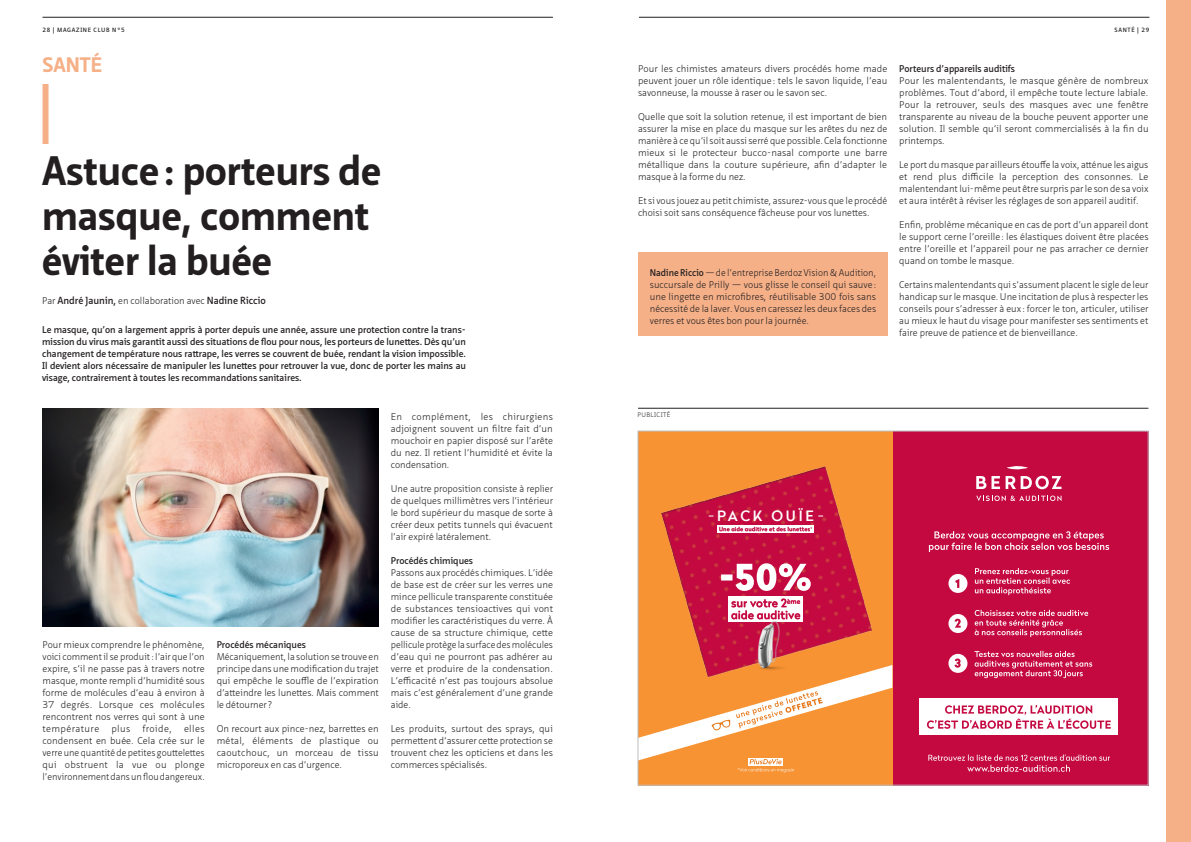
<style>
.page{position:relative;width:1191px;height:842px;background:#fff}
.page>*{position:absolute;margin:0;border:0;box-sizing:border-box;transform-origin:0 0}
.T1{font:700 40px/45px "Neue Sans Pro";color:#231f20}
.T_SECTION{font:700 20.4px "Neue Sans Pro";color:#f5b088}
.t1{font:500 14.3px "Radikal";letter-spacing:.195em;color:#fff}
.t2{font:500 11.4px/11.9px "Radikal";letter-spacing:.01em;color:#c40941}
.T1-2{font:600 10px "Neue Sans Pro";color:#231f20}
.TXT{font:300 9.5px/12px "Neue Sans Pro";color:#231f20;text-align:justify}
.T1-3{font:600 9.5px/12px "Neue Sans Pro";color:#231f20;text-align:justify}
.TXT-2{font:600 9.5px "Neue Sans Pro";color:#231f20}
.TXT-3{font:300 6.5px "Neue Sans Pro";letter-spacing:.05em;color:#231f20}
.t3{font:600 6px "Neue Sans Pro";letter-spacing:.11em;color:#231f20}
.t4{font:500 5.7px "Radikal";letter-spacing:.03em;color:#c40941}
.s1{font-weight:300;font-size:9.5px}
.s2{font-weight:600}
.s3{font-weight:300;font-size:4.1px}
</style>
<div class="page">
<div style="left:638px;top:431px;width:510px;height:354px;background:#c40941"></div>
<div style="left:638px;top:431px;width:254px;height:354px;background:#f79332"></div>
<img style="left:661px;top:466px;width:212px;height:199px">
<div style="left:728px;top:596px;width:75px;height:26px;background:#fff"></div>
<svg style="left:731px;top:599px;width:69px;height:20px"></svg>
<svg style="left:721px;top:563px;width:89px;height:28px;background:#e0809b"></svg>
<svg style="left:717px;top:525px;width:97px;height:8px"></svg>
<svg style="left:719px;top:527px;width:93px;height:4px"></svg>
<img style="left:743px;top:615px;width:45px;height:50px">
<div style="left:919px;top:698px;width:199px;height:37px;background:#fff"></div>
<div style="left:948px;top:574px;width:19px;height:19px;background:#fff;border-radius:50%"></div>
<div style="left:948px;top:614px;width:19px;height:19px;background:#fff;border-radius:50%"></div>
<div style="left:948px;top:654px;width:19px;height:19px;background:#fff;border-radius:50%"></div>
<svg style="left:927px;top:705px;width:183px;height:24px"></svg>
<svg style="left:640px;top:665px;width:252px;height:107px"></svg>
<svg style="left:929px;top:531px;width:180px;height:21px"></svg>
<svg style="left:975px;top:568px;width:95px;height:27px"></svg>
<svg style="left:974px;top:610px;width:114px;height:27px"></svg>
<svg style="left:974px;top:651px;width:118px;height:27px"></svg>
<svg style="left:954px;top:658px;width:6px;height:10px"></svg>
<svg style="left:954px;top:619px;width:6px;height:9px"></svg>
<svg style="left:955px;top:579px;width:4px;height:9px"></svg>
<svg style="left:928px;top:754px;width:182px;height:18px"></svg>
<svg style="left:976px;top:466px;width:85px;height:23px"></svg>
<svg style="left:976px;top:496px;width:85px;height:5px"></svg>
<img style="left:43px;top:408px;width:336px;height:218px">
<hr style="left:638px;top:408px;width:510px;height:1px;background:#231f20">
<div style="left:43px;top:84px;width:6px;height:60px;background:#f5b088"></div>
<div style="left:638px;top:253px;width:249px;height:83px;background:#f5b088"></div>
<hr style="left:43px;top:17px;width:510px;height:1px;background:#231f20">
<hr style="left:639px;top:17px;width:510px;height:1px;background:#231f20">
<div style="left:1165px;top:0;width:26px;height:842px;background:#f5b088"></div>
<p class="t3" style="left:43px;top:26px;width:84px">28 | MAGAZINE CLUB N°5</p>
<p class="t3" style="left:1114px;top:26px;width:36px">SANTÉ | 29</p>
<p class="T_SECTION" style="left:43px;top:52px;width:61px">SANTÉ</p>
<p class="T1" style="left:42px;top:148px;width:341px">Astuce: porteurs de masque, comment éviter la buée</p>
<p class="T1-2" style="left:42px;top:294px;width:225px"><span class="s1">Par</span> André Jaunin, <span class="s1">en collaboration avec</span> Nadine Riccio</p>
<p class="T1-3" style="left:42px;top:324px;width:425px">Le masque, qu’on a largement appris à porter depuis une année, assure une protection contre la trans&shy;mission du virus mais garantit aussi des situations de flou pour nous, les porteurs de lunettes. Dès qu’un changement de température nous rattrape, les verres se couvrent de buée, rendant la vision impossible.<br>Il devient alors nécessaire de manipuler les lunettes pour retrouver la vue, donc de porter les mains au visage, contrairement à toutes les recommandations sanitaires.</p>
<p class="TXT" style="left:43px;top:638px;width:164px">Pour mieux comprendre le phénomène, voici comment il se produit: l’air que l’on expire, s’il ne passe pas à travers notre masque, monte rempli d’humidité sous forme de molécules d’eau à environ à 37 degrés. Lorsque ces molécules rencontrent nos verres qui sont à une température</p>
<p class="TXT" style="left:111px;top:722px;width:20px">plus</p>
<p class="TXT" style="left:142px;top:722px;width:31px">froide,</p>
<p class="TXT" style="left:43px;top:722px;width:164px;text-indent:141px">elles condensent en buée. Cela crée sur le verre une quantité de petites gouttelettes qui obstruent la vue ou plonge l’environnement dans un flou dangereux.</p>
<p class="TXT-2" style="left:217px;top:638px;width:91px">Procédés mécaniques</p>
<p class="TXT" style="left:217px;top:650px;width:164px">Mécaniquement, la solution se trouve en principe dans une modification du trajet qui empêche le souffle de l’expiration d’atteindre les lunettes. Mais comment le détourner ?</p>
<p class="TXT" style="left:217px;top:722px;width:164px">On recourt aux pince-nez, barrettes en métal, éléments de plastique ou caoutchouc, un morceau de tissu microporeux en cas d’urgence.</p>
<p class="TXT" style="left:391px;top:410px;width:164px">En complément, les chirurgiens adjoignent souvent un filtre fait d’un mouchoir en papier disposé sur l’arête du nez. Il retient l’humidité et évite la condensation.</p>
<p class="TXT" style="left:391px;top:482px;width:164px">Une autre proposition consiste à replier de quelques millimètres vers l’intérieur le bord supérieur du masque de sorte à créer deux petits tunnels qui évacuent l’air expiré latéralement.</p>
<p class="TXT-2" style="left:391px;top:554px;width:84px">Procédés chimiques</p>
<p class="TXT" style="left:391px;top:566px;width:164px">Passons aux procédés chimiques. L’idée de base est de créer sur les verres une mince pellicule transparente constituée de substances tensioactives qui vont modifier les caractéristiques du verre. À cause de sa structure chimique, cette pellicule protège la surface des molécules d’eau qui ne pourront pas adhérer au verre et produire de la condensation.<br>L’efficacité n’est pas toujours absolue mais c’est généralement d’une grande aide.</p>
<p class="TXT" style="left:391px;top:722px;width:164px">Les produits, surtout des sprays, qui permettent d’assurer cette protection se trouvent chez les opticiens et dans les commerces spécialisés.</p>
<p class="TXT" style="left:638px;top:62px;width:251px">Pour les chimistes amateurs divers procédés home made peuvent jouer un rôle identique: tels le savon liquide, l’eau savonneuse, la mousse à raser ou le savon sec.</p>
<p class="TXT" style="left:638px;top:110px;width:251px">Quelle que soit la solution retenue, il est important de bien assurer la mise en place du masque sur les arêtes du nez de manière à ce qu’il soit aussi serré que possible. Cela fonctionne mieux si le protecteur bucco-nasal comporte une barre métallique dans la couture supérieure, afin d’adapter le masque à la forme du nez.</p>
<p class="TXT" style="left:638px;top:194px;width:251px">Et si vous jouez au petit chimiste, assurez-vous que le procédé choisi soit sans conséquence fâcheuse pour vos lunettes.</p>
<p class="TXT" style="left:650px;top:266px;width:228px"><span class="s2">Nadine Riccio</span> — de l’entreprise Berdoz Vision &amp; Audition, succursale de Prilly — vous glisse le conseil qui sauve: une lingette en microfibres, réutilisable 300 fois sans nécessité de la laver. Vous en caressez les deux faces des verres et vous êtes bon pour la journée.</p>
<p class="TXT-2" style="left:899px;top:62px;width:117px">Porteurs d’appareils auditifs</p>
<p class="TXT" style="left:899px;top:74px;width:251px">Pour les malentendants, le masque génère de nombreux problèmes. Tout d’abord, il empêche toute lecture labiale.<br>Pour la retrouver, seuls des masques avec une fenêtre transparente au niveau de la bouche peuvent apporter une solution. Il semble qu’il seront commercialisés à la fin du printemps.</p>
<p class="TXT" style="left:899px;top:158px;width:251px">Le port du masque par ailleurs étouffe la voix, atténue les aigus et rend plus difficile la perception des consonnes. Le malentendant lui-même peut être surpris par le son de sa voix et aura intérêt à réviser les réglages de son appareil auditif.</p>
<p class="TXT" style="left:899px;top:218px;width:251px">Enfin, problème mécanique en cas de port d’un appareil dont le support cerne l’oreille: les élastiques doivent être placées entre l’oreille et l’appareil pour ne pas arracher ce dernier quand on tombe le masque.</p>
<p class="TXT" style="left:899px;top:278px;width:251px">Certains malentendants qui s’assument placent le sigle de leur handicap sur le masque. Une incitation de plus à respecter les conseils pour s’adresser à eux : forcer le ton, articuler, utiliser au mieux le haut du visage pour manifester ses sentiments et faire preuve de patience et de bienveillance.</p>
<p class="TXT-3" style="left:637px;top:410px;width:35px">PUBLICITÉ</p>
<h3 class="t1" style="left:717px;top:506px;width:98px">PACK OUÏE</h3>
<p class="t4" style="left:719px;top:525px;width:95px">Une aide auditive et des lunettes<span class="s3">*</span></p>
<p class="t2" style="left:731px;top:597px;width:71px">sur votre 2<sup>ème </sup>aide auditive</p>
</div>
